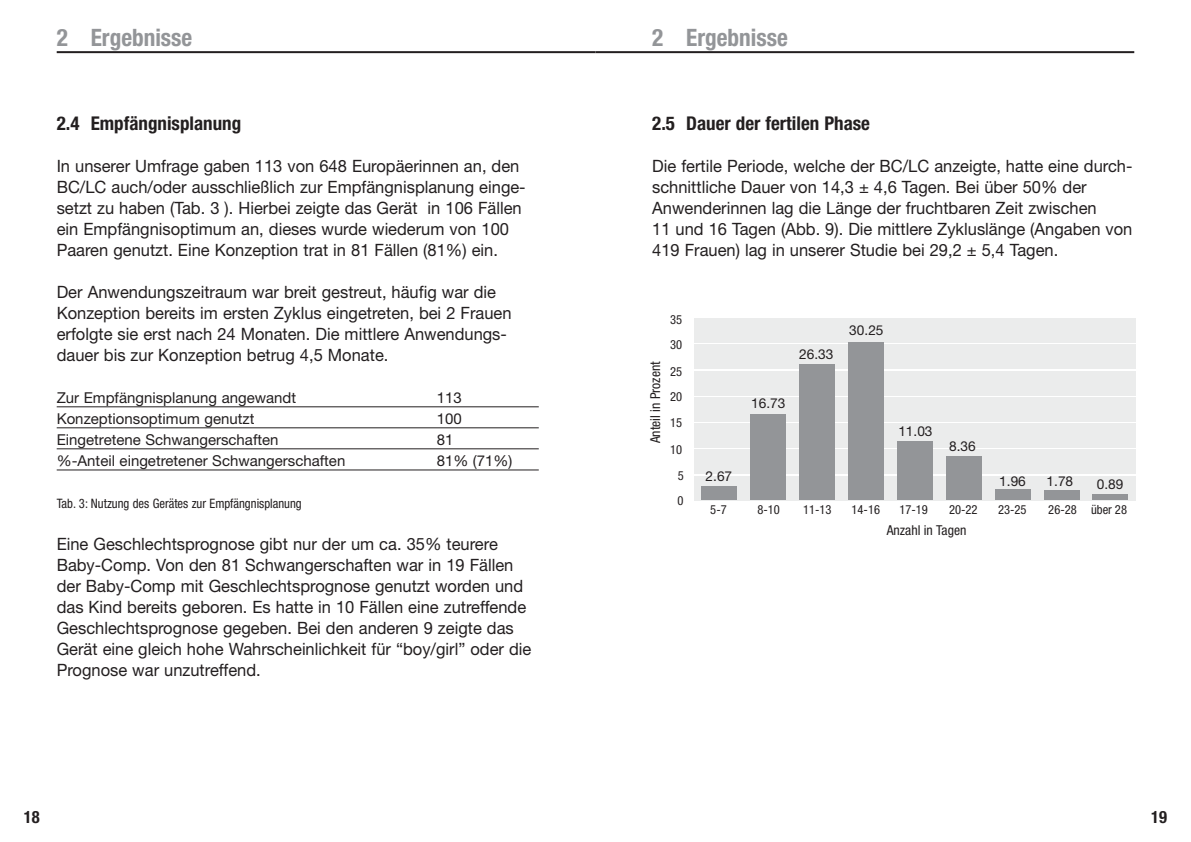
<style>
.page{position:relative;width:1191px;height:842px;background:#fff}
.page>*{position:absolute;margin:0;border:0;box-sizing:border-box;transform-origin:0 0}
.t1{font:700 condensed 24px "Helvetica Neue";color:#939598}
.t2{font:700 condensed 19px "Helvetica Neue";color:#231f20}
.t3{font:17px/21px "Helvetica Neue";color:#231f20}
.t4{font:700 condensed 17px "Helvetica Neue";color:#231f20}
.t5{font:15px "Helvetica Neue";color:#231f20}
.t6{font:13.6px "Helvetica Neue";color:#231f20}
.t7{font:condensed 13.6px "Helvetica Neue";color:#231f20}
.t8{font:condensed 13px "Helvetica Neue";color:#231f20}
.t9{font:condensed 12.6px/26.2px "Helvetica Neue";color:#231f20}
</style>
<div class="page">
<div style="left:694px;top:319px;width:441px;height:24px;background:#ebecec"></div>
<div style="left:694px;top:345px;width:441px;height:24px;background:#ebecec"></div>
<div style="left:694px;top:371px;width:441px;height:24px;background:#ebecec"></div>
<div style="left:694px;top:397px;width:441px;height:25px;background:#ebecec"></div>
<div style="left:694px;top:423px;width:441px;height:25px;background:#ebecec"></div>
<div style="left:694px;top:450px;width:441px;height:24px;background:#ebecec"></div>
<div style="left:694px;top:476px;width:441px;height:24px;background:#ebecec"></div>
<div style="left:701px;top:486px;width:36px;height:14px;background:#939598"></div>
<div style="left:750px;top:414px;width:36px;height:86px;background:#939598"></div>
<div style="left:799px;top:364px;width:35px;height:136px;background:#939598"></div>
<div style="left:848px;top:342px;width:35px;height:158px;background:#939598"></div>
<div style="left:897px;top:442px;width:35px;height:58px;background:#939598"></div>
<div style="left:946px;top:456px;width:35px;height:44px;background:#939598"></div>
<div style="left:995px;top:490px;width:35px;height:10px;background:#939598"></div>
<div style="left:1044px;top:491px;width:35px;height:9px;background:#939598"></div>
<div style="left:1092px;top:495px;width:36px;height:5px;background:#939598"></div>
<hr style="left:57px;top:406px;width:482px;height:1px;background:#231f20">
<hr style="left:57px;top:427px;width:482px;height:1px;background:#231f20">
<hr style="left:57px;top:448px;width:482px;height:1px;background:#231f20">
<hr style="left:57px;top:469px;width:482px;height:1px;background:#231f20">
<hr style="left:57px;top:51px;width:538px;height:2px;background:#231f20">
<hr style="left:595px;top:51px;width:539px;height:2px;background:#231f20">
<h1 class="t1" style="left:57px;top:29px;width:137px">2 Ergebnisse</h1>
<p class="t2" style="left:57px;top:116px;width:186px">2.4 Empfängnisplanung</p>
<p class="t3" style="left:57px;top:157px;width:470px">In unserer Umfrage gaben 113 von 648 Europäerinnen an, den BC/LC auch/oder ausschließlich zur Empfängnisplanung einge&shy;setzt zu haben (Tab. 3 ). Hierbei zeigte das Gerät in 106 Fällen ein Empfängnisoptimum an, dieses wurde wiederum von 100<br>Paaren genutzt. Eine Konzeption trat in 81 Fällen (81%) ein.</p>
<p class="t3" style="left:57px;top:283px;width:456px">Der Anwendungszeitraum war breit gestreut, häufig war die Konzeption bereits im ersten Zyklus eingetreten, bei 2 Frauen erfolgte sie erst nach 24 Monaten. Die mittlere Anwendungs&shy;dauer bis zur Konzeption betrug 4,5 Monate.</p>
<p class="t5" style="left:57px;top:392px;width:241px">Zur Empfängnisplanung angewandt</p>
<p class="t5" style="left:437px;top:392px;width:27px">113</p>
<p class="t5" style="left:57px;top:413px;width:199px">Konzeptionsoptimum genutzt</p>
<p class="t5" style="left:437px;top:413px;width:27px">100</p>
<p class="t5" style="left:57px;top:434px;width:223px">Eingetretene Schwangerschaften</p>
<p class="t5" style="left:437px;top:434px;width:18px">81</p>
<p class="t5" style="left:57px;top:455px;width:290px">%-Anteil eingetretener Schwangerschaften</p>
<p class="t5" style="left:437px;top:455px;width:77px">81% (71%)</p>
<p class="t8" style="left:57px;top:498px;width:246px">Tab. 3: Nutzung des Gerätes zur Empfängnisplanung</p>
<p class="t3" style="left:57px;top:535px;width:476px">Eine Geschlechtsprognose gibt nur der um ca. 35% teurere Baby-Comp. Von den 81 Schwangerschaften war in 19 Fällen der Baby-Comp mit Geschlechtsprognose genutzt worden und das Kind bereits geboren. Es hatte in 10 Fällen eine zutreffende Geschlechtsprognose gegeben. Bei den anderen 9 zeigte das Gerät eine gleich hohe Wahrscheinlichkeit für “boy/girl” oder die Prognose war unzutreffend.</p>
<h1 class="t1" style="left:652px;top:29px;width:137px">2 Ergebnisse</h1>
<p class="t2" style="left:652px;top:116px;width:219px">2.5 Dauer der fertilen Phase</p>
<p class="t3" style="left:652px;top:157px;width:482px">Die fertile Periode, welche der BC/LC anzeigte, hatte eine durch&shy;schnittliche Dauer von 14,3 ± 4,6 Tagen. Bei über 50% der Anwenderinnen lag die Länge der fruchtbaren Zeit zwischen<br>11 und 16 Tagen (Abb. 9). Die mittlere Zykluslänge (Angaben von 419 Frauen) lag in unserer Studie bei 29,2 ± 5,4 Tagen.</p>
<p class="t7" style="left:650px;top:443px;width:84px;rotate:-90deg">Anteil in Prozent</p>
<p class="t9" style="left:670px;top:308px;width:14px;line-height:25px">35<br>30</p>
<p class="t9" style="left:670px;top:359px;width:14px;text-align:justify">25<br>20<br>15<br>10</p>
<p class="t9" style="left:677px;top:464px;width:8px;line-height:24.8px">5<br>0</p>
<p class="t6" style="left:705px;top:472px;width:28px">2.67</p>
<p class="t6" style="left:849px;top:326px;width:36px">30.25</p>
<p class="t6" style="left:799px;top:349px;width:36px">26.33</p>
<p class="t6" style="left:751px;top:399px;width:36px">16.73</p>
<p class="t6" style="left:898px;top:426px;width:36px">11.03</p>
<p class="t6" style="left:949px;top:441px;width:28px">8.36</p>
<p class="t6" style="left:999px;top:476px;width:28px">1.96</p>
<p class="t6" style="left:1046px;top:476px;width:28px">1.78</p>
<p class="t6" style="left:1096px;top:480px;width:28px">0.89</p>
<p class="t9" style="left:710px;top:497px;width:18px">5-7</p>
<p class="t9" style="left:803px;top:497px;width:30px">11-13</p>
<p class="t9" style="left:851px;top:497px;width:30px">14-16</p>
<p class="t9" style="left:899px;top:497px;width:30px">17-19</p>
<p class="t9" style="left:949px;top:497px;width:30px">20-22</p>
<p class="t9" style="left:998px;top:497px;width:30px">23-25</p>
<p class="t9" style="left:1048px;top:497px;width:80px">26-28 über 28</p>
<p class="t9" style="left:757px;top:497px;width:24px">8-10</p>
<p class="t7" style="left:886px;top:525px;width:81px">Anzahl in Tagen</p>
<p class="t4" style="left:24px;top:811px;width:17px">18</p>
<p class="t4" style="left:1151px;top:811px;width:17px">19</p>
</div>
